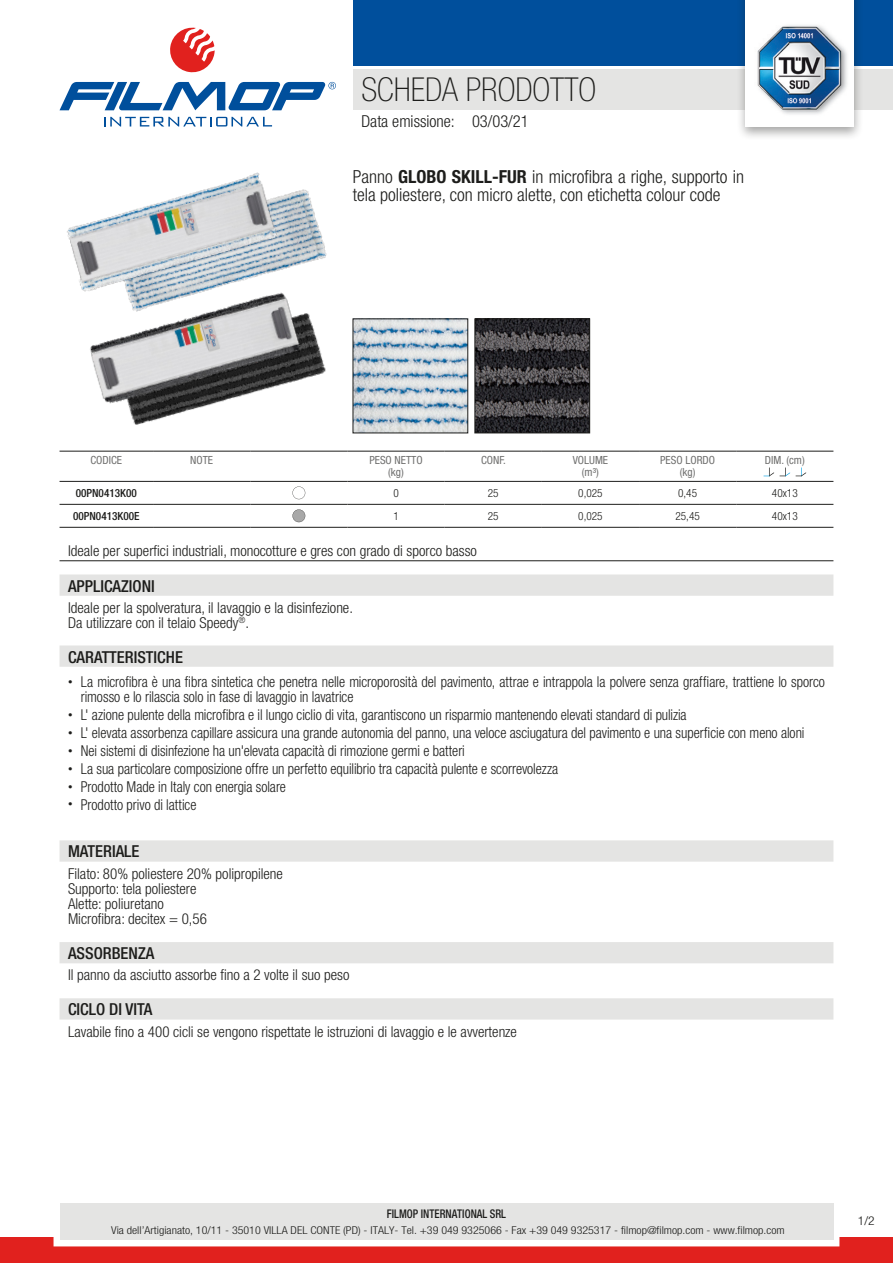
<style>
.page{position:relative;width:893px;height:1263px;background:#fff}
.page>*{position:absolute;margin:0;border:0;box-sizing:border-box;transform-origin:0 0}
.t1{font:100 condensed 33px "Helvetica Neue LT Std";color:#1d1d1b}
.t2{font:300 condensed 18px/18px "Helvetica Neue LT Std";color:#1d1d1b}
.t3{font:500 condensed 16.5px "Helvetica Neue LT Std";color:#1d1d1b}
.t4{font:300 condensed 16.5px "Helvetica Neue LT Std";color:#1d1d1b}
.t5{font:300 condensed 15px/15px "Helvetica Neue LT Std";color:#1d1d1b;scale:.95 1}
.t6{font:300 condensed 15px/15px "Helvetica Neue LT Std";color:#1d1d1b}
.t7{font:300 condensed 12.15px "Helvetica Neue LT Std";color:#1d1d1b;scale:1.11 1}
.t8{font:500 condensed 12px "Helvetica Neue LT Std";color:#1d1d1b;scale:.9 1}
.t9{font:condensed 11.25px/12px "Helvetica Neue LT Std";color:#70706f;text-align:center}
.t10{font:300 condensed 11.25px "Helvetica Neue LT Std";color:#1d1d1b}
.t11{font:500 condensed 11.25px "Helvetica Neue LT Std";color:#1d1d1b}
.t12{font:300 condensed 10.8px "Helvetica Neue LT Std";color:#1d1d1b;scale:1.11 1}
.s1{font-weight:700}
.s2{font-weight:100;font-size:9px}
</style>
<div class="page">
<div style="left:353px;top:69px;width:540px;height:40px;background:#e4e4e3"></div>
<svg style="left:170px;top:28px;width:45px;height:45px"></svg>
<svg style="left:105px;top:117px;width:167px;height:9px"></svg>
<svg style="left:60px;top:82px;width:276px;height:28px"></svg>
<div style="left:353px;top:0;width:540px;height:66px;background:#004f9c"></div>
<div style="left:736px;top:0;width:127px;height:141px;background:#1d1d1b;opacity:.4"></div>
<div style="left:745px;top:0;width:109px;height:127px;background:#fff"></div>
<img style="left:757px;top:25px;width:90px;height:89px">
<div style="left:0;top:1237px;width:893px;height:26px;background:#e1211e"></div>
<div style="left:54px;top:1197px;width:785px;height:49px;border:12px solid #fff"></div>
<div style="left:60px;top:1203px;width:773px;height:37px;background:#e4e4e3"></div>
<img style="left:288px;top:189px;width:39px;height:79px">
<img style="left:67px;top:172px;width:221px;height:110px">
<img style="left:130px;top:314px;width:196px;height:111px">
<img style="left:79px;top:282px;width:230px;height:130px">
<img style="left:355px;top:321px;width:111px;height:110px">
<img style="left:477px;top:321px;width:111px;height:110px">
<div style="left:475px;top:319px;width:115px;height:114px;border:1px solid #1d1d1b"></div>
<hr style="left:60px;top:451px;width:93px;height:1px;background:#1d1d1b">
<hr style="left:153px;top:451px;width:97px;height:1px;background:#1d1d1b">
<hr style="left:250px;top:451px;width:97px;height:1px;background:#1d1d1b">
<hr style="left:347px;top:451px;width:98px;height:1px;background:#1d1d1b">
<hr style="left:445px;top:451px;width:97px;height:1px;background:#1d1d1b">
<hr style="left:542px;top:451px;width:97px;height:1px;background:#1d1d1b">
<hr style="left:639px;top:451px;width:97px;height:1px;background:#1d1d1b">
<hr style="left:736px;top:451px;width:97px;height:1px;background:#1d1d1b">
<hr style="left:60px;top:481px;width:93px;height:1px;background:#1d1d1b">
<hr style="left:153px;top:481px;width:97px;height:1px;background:#1d1d1b">
<hr style="left:250px;top:481px;width:97px;height:1px;background:#1d1d1b">
<hr style="left:347px;top:481px;width:98px;height:1px;background:#1d1d1b">
<hr style="left:445px;top:481px;width:97px;height:1px;background:#1d1d1b">
<hr style="left:542px;top:481px;width:97px;height:1px;background:#1d1d1b">
<hr style="left:639px;top:481px;width:97px;height:1px;background:#1d1d1b">
<hr style="left:736px;top:481px;width:97px;height:1px;background:#1d1d1b">
<hr style="left:60px;top:504px;width:93px;height:1px;background:#1d1d1b">
<hr style="left:60px;top:527px;width:93px;height:1px;background:#1d1d1b">
<hr style="left:153px;top:504px;width:97px;height:1px;background:#1d1d1b">
<hr style="left:153px;top:527px;width:97px;height:1px;background:#1d1d1b">
<hr style="left:250px;top:504px;width:97px;height:1px;background:#1d1d1b">
<hr style="left:250px;top:527px;width:97px;height:1px;background:#1d1d1b">
<hr style="left:347px;top:504px;width:98px;height:1px;background:#1d1d1b">
<hr style="left:347px;top:527px;width:98px;height:1px;background:#1d1d1b">
<hr style="left:445px;top:504px;width:97px;height:1px;background:#1d1d1b">
<hr style="left:445px;top:527px;width:97px;height:1px;background:#1d1d1b">
<hr style="left:542px;top:504px;width:97px;height:1px;background:#1d1d1b">
<hr style="left:542px;top:527px;width:97px;height:1px;background:#1d1d1b">
<hr style="left:639px;top:504px;width:97px;height:1px;background:#1d1d1b">
<hr style="left:639px;top:527px;width:97px;height:1px;background:#1d1d1b">
<hr style="left:736px;top:504px;width:97px;height:1px;background:#1d1d1b">
<hr style="left:736px;top:527px;width:97px;height:1px;background:#1d1d1b">
<svg style="left:763px;top:467px;width:27px;height:10px"></svg>
<svg style="left:796px;top:467px;width:10px;height:10px"></svg>
<svg style="left:292px;top:486px;width:13px;height:13px"></svg>
<svg style="left:292px;top:509px;width:13px;height:13px"></svg>
<hr style="left:60px;top:560px;width:773px;height:1px;background:#1d1d1b">
<div style="left:60px;top:574px;width:773px;height:22px;background:#e4e4e3"></div>
<div style="left:60px;top:645px;width:773px;height:22px;background:#e4e4e3"></div>
<div style="left:60px;top:840px;width:773px;height:22px;background:#e4e4e3"></div>
<div style="left:60px;top:942px;width:773px;height:21px;background:#e4e4e3"></div>
<div style="left:60px;top:998px;width:773px;height:21px;background:#e4e4e3"></div>
<h1 class="t1" style="left:361px;top:71px;width:236px">SCHEDA PRODOTTO</h1>
<p class="t4" style="left:361px;top:111px;width:169px">Data emissione: 03/03/21</p>
<p class="t2" style="left:353px;top:168px;width:393px">Panno <span class="s1">GLOBO SKILL-FUR</span> in microfibra a righe, supporto in tela poliestere, con micro alette, con etichetta colour code</p>
<p class="t9" style="left:90px;top:454px;width:33px">CODICE</p>
<p class="t9" style="left:190px;top:454px;width:24px">NOTE</p>
<p class="t9" style="left:369px;top:454px;width:55px">PESO NETTO (kg)</p>
<p class="t9" style="left:481px;top:454px;width:26px">CONF.</p>
<p class="t9" style="left:573px;top:454px;width:37px">VOLUME (m³)</p>
<p class="t9" style="left:660px;top:454px;width:56px">PESO LORDO (kg)</p>
<p class="t9" style="left:765px;top:454px;width:41px">DIM. (cm)</p>
<p class="t11" style="left:76px;top:486px;width:63px">00PN0413K00</p>
<p class="t10" style="left:393px;top:486px;width:7px">0</p>
<p class="t10" style="left:488px;top:486px;width:12px">25</p>
<p class="t10" style="left:578px;top:486px;width:26px">0,025</p>
<p class="t10" style="left:678px;top:486px;width:20px">0,45</p>
<p class="t10" style="left:772px;top:486px;width:27px">40x13</p>
<p class="t11" style="left:73px;top:509px;width:68px">00PN0413K00E</p>
<p class="t10" style="left:393px;top:509px;width:7px">1</p>
<p class="t10" style="left:488px;top:509px;width:12px">25</p>
<p class="t10" style="left:578px;top:509px;width:26px">0,025</p>
<p class="t10" style="left:675px;top:509px;width:26px">25,45</p>
<p class="t10" style="left:772px;top:509px;width:27px">40x13</p>
<p class="t6" style="left:68px;top:543px;width:410px">Ideale per superfici industriali, monocotture e gres con grado di sporco basso</p>
<p class="t3" style="left:68px;top:576px;width:88px">APPLICAZIONI</p>
<p class="t6" style="left:68px;top:600px;width:286px">Ideale per la spolveratura, il lavaggio e la disinfezione.<br>Da utilizzare con il telaio Speedy<sup>®</sup>.</p>
<p class="t3" style="left:68px;top:647px;width:116px">CARATTERISTICHE</p>
<p class="t5" style="left:81px;top:674px;width:785px;text-indent:-13px"><span class="s2">•</span> La microfibra è una fibra sintetica che penetra nelle microporosità del pavimento, attrae e intrappola la polvere senza graffiare, trattiene lo sporco rimosso e lo rilascia solo in fase di lavaggio in lavatrice</p>
<p class="t5" style="left:68px;top:707px;width:653px"><span class="s2">•</span> L' azione pulente della microfibra e il lungo ciclio di vita, garantiscono un risparmio mantenendo elevati standard di pulizia</p>
<p class="t5" style="left:68px;top:725px;width:777px"><span class="s2">•</span> L' elevata assorbenza capillare assicura una grande autonomia del panno, una veloce asciugatura del pavimento e una superficie con meno aloni</p>
<p class="t5" style="left:68px;top:743px;width:419px"><span class="s2">•</span> Nei sistemi di disinfezione ha un'elevata capacità di rimozione germi e batteri</p>
<p class="t5" style="left:68px;top:761px;width:517px"><span class="s2">•</span> La sua particolare composizione offre un perfetto equilibrio tra capacità pulente e scorrevolezza</p>
<p class="t5" style="left:68px;top:779px;width:231px"><span class="s2">•</span> Prodotto Made in Italy con energia solare</p>
<p class="t5" style="left:68px;top:797px;width:137px"><span class="s2">•</span> Prodotto privo di lattice</p>
<p class="t3" style="left:68px;top:842px;width:73px">MATERIALE</p>
<p class="t6" style="left:68px;top:866px;width:216px">Filato: 80% poliestere 20% polipropilene<br>Supporto: tela poliestere<br>Alette: poliuretano<br>Microfibra: decitex = 0,56</p>
<p class="t3" style="left:68px;top:943px;width:88px">ASSORBENZA</p>
<p class="t6" style="left:68px;top:967px;width:283px">Il panno da asciutto assorbe fino a 2 volte il suo peso</p>
<p class="t3" style="left:68px;top:1000px;width:86px">CICLO DI VITA</p>
<p class="t6" style="left:68px;top:1024px;width:450px">Lavabile fino a 400 cicli se vengono rispettate le istruzioni di lavaggio e le avvertenze</p>
<p class="t8" style="left:387px;top:1207px;width:134px">FILMOP INTERNATIONAL SRL</p>
<p class="t12" style="left:111px;top:1224px;width:608px">Via dell’Artigianato, 10/11 - 35010 VILLA DEL CONTE (PD) - ITALY- Tel. +39 049 9325066 - Fax +39 049 9325317 - filmop@filmop.com - www.filmop.com</p>
<p class="t7" style="left:858px;top:1214px;width:17px">1/2</p>
</div>
